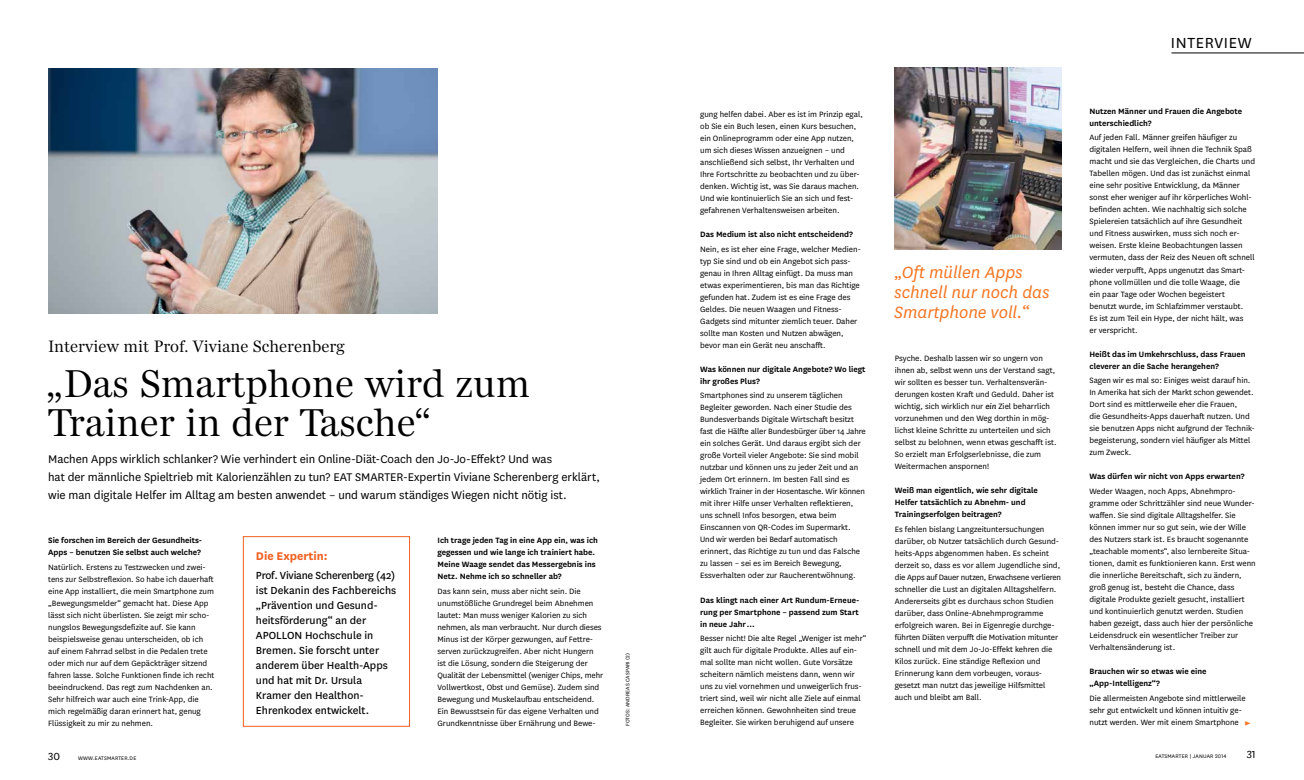
<style>
.page{position:relative;width:1304px;height:780px;background:#fff}
.page>*{position:absolute;margin:0;border:0;box-sizing:border-box;transform-origin:0 0}
.t1{font:40px/39px "Miller Daily One";color:#000}
.t2{font:italic 19px/20px "National";color:#f47521}
.t3{font:17.1px "National";letter-spacing:.04em;color:#000}
.t4{font:17px "Miller Daily One";color:#000}
.t5{font:13px/18px "National";letter-spacing:-.005em;color:#000}
.t6{font:700 13px "National";color:#f16122}
.t7{font:12px/15px "National";color:#000}
.t8{font:12px "National";color:#000}
.t9{font:9px/12px "National";color:#000}
.t10{font:600 9px/12px "National";color:#000}
.t11{font:9px "National";color:#f47521}
.t12{font:6px "National";letter-spacing:.03em;color:#000}
.t13{font:5.9px "National";letter-spacing:.02em;color:#000}
.s1{font-style:normal}
.s2{font-style:italic}
</style>
<div class="page">
<div style="left:243px;top:536px;width:167px;height:190px;border:1px solid #f16122"></div>
<hr style="left:1171px;top:53px;width:133px;height:1px;background:#000">
<img style="left:48px;top:68px;width:389px;height:245px">
<img style="left:895px;top:67px;width:166px;height:182px">
<h3 class="t4" style="left:48px;top:337px;width:298px">Interview mit Prof. Viviane Scherenberg</h3>
<h1 class="t1" style="left:48px;top:363px;width:484px">„Das Smartphone wird zum<br>Trainer in der Tasche“</h1>
<h3 class="t5" style="left:48px;top:449px;width:505px">Machen Apps wirklich schlanker? Wie verhindert ein Online-Diät-Coach den Jo-Jo-Effekt? Und was hat der männliche Spieltrieb mit Kalorienzählen zu tun? EAT SMARTER</h3>
<h3 class="t5" style="left:48px;top:467px;width:553px;text-indent:355px">-Expertin Viviane Scherenberg erklärt, wie man digitale Helfer im Alltag am besten anwendet – und warum ständiges Wiegen nicht nötig ist.</h3>
<p class="t10" style="left:48px;top:533px;width:155px">Sie forschen im Bereich der Gesundheits-<br>Apps – benutzen Sie selbst auch welche?</p>
<p class="t9" style="left:48px;top:560px;width:168px">N atürlich. Erstens zu Testzwecken und zwei&shy;tens zur Selbstreflexion. So habe ich dauerhaft eine App installiert, die mein Smartphone zum „Bewegungsmelder“ gemacht hat. Diese App lässt sich nicht überlisten. Sie zeigt mir scho&shy;nungslos Bewegungsdefizite auf. Sie kann beispielsweise genau unterscheiden, ob ich auf einem Fahrrad selbst in die Pedalen trete oder mich nur auf dem Gepäckträger sitzend fahren lasse. Solche Funktionen finde ich recht beeindruckend. Das regt zum Nachdenken an.<br>Sehr hilfreich war auch eine Trink-App, die mich regelmäßig daran erinnert hat, genug Flüssigkeit zu mir zu nehmen.</p>
<h3 class="t8" style="left:48px;top:748px;width:13px">30</h3>
<p class="t12" style="left:78px;top:754px;width:60px">www.eatsmarter.de</p>
<h3 class="t6" style="left:256px;top:546px;width:73px">Die Expertin:</h3>
<p class="t7" style="left:256px;top:567px;width:142px">Prof. Viviane Scherenberg (42) ist Dekanin des Fachbereichs „Prävention und Gesund&shy;heitsförderung“ an der<br>APOLLON Hochschule in<br>Bremen. Sie forscht unter anderem über Health-Apps und hat mit Dr. Ursula<br>Kramer den Healthon-<br>Ehrenkodex entwickelt.</p>
<p class="t10" style="left:437px;top:533px;width:162px">Ich trage jeden Tag in eine App ein, was ich gegessen und wie lange ich trainiert habe.<br>Meine Waage sendet das Messergebnis ins Netz. Nehme ich so schneller ab?</p>
<p class="t9" style="left:437px;top:584px;width:167px">Das kann sein, muss aber nicht sein. Die unumstößliche Grundregel beim Abnehmen lautet: M an muss weniger Kalorien zu sich nehmen, als man verbraucht. N ur durch dieses M inus ist der Körper gezwungen, auf Fettre&shy;serven zurückzugreifen. Aber nicht Hungern ist die Lösung, sondern die Steigerung der Qualität der Lebensmittel (weniger Chips, mehr Vollwertkost, Obst und Gemüse). Zudem sind Bewegung und M uskelaufbau entscheidend.<br>Ein Bewusstsein für das eigene Verhalten und Grundkenntnisse über Ernährung und Bewe-</p>
<p class="t13" style="left:624px;top:726px;width:75px;rotate:-90deg">FOTOS: Andreas Caspari (2)</p>
<p class="t9" style="left:700px;top:107px;width:164px">gung helfen dabei. Aber es ist im Prinzip egal, ob Sie ein Buch lesen, einen Kurs besuchen, ein Onlineprogramm oder eine App nutzen, um sich dieses Wissen anzueignen – und anschließend sich selbst, I hr Verhalten und<br>I hre Fortschritte zu beobachten und zu über&shy;denken. Wichtig ist, was Sie daraus machen.<br>Und wie kontinuierlich Sie an sich und fest&shy;gefahrenen Verhaltensweisen arbeiten.</p>
<p class="t10" style="left:700px;top:227px;width:154px">Das Medium ist also nicht entscheidend?</p>
<p class="t9" style="left:700px;top:242px;width:162px">Nein, es ist eher eine Frage, welcher Medien&shy;typ Sie sind und ob ein Angebot sich pass&shy;genau in I hren Alltag einfügt. Da muss man etwas experimentieren, bis man das Richtige gefunden hat. Zudem ist es eine Frage des Geldes. Die neuen Waagen und Fitness-Gadgets sind mitunter ziemlich teuer. Daher sollte man Kosten und N utzen abwägen, bevor man ein Gerät neu anschafft.</p>
<p class="t10" style="left:700px;top:362px;width:167px">Was können nur digitale Angebote? Wo liegt ihr großes Plus?</p>
<p class="t9" style="left:700px;top:389px;width:167px">Smartphones sind zu unserem täglichen Begleiter geworden. Nach einer Studie des Bundesverbands Digitale Wirtschaft besitzt fast die Hälfte aller Bundesbürger über 14 Jahre ein solches Gerät. Und daraus ergibt sich der große Vorteil vieler Angebote: Sie sind mobil nutzbar und können uns zu jeder Zeit und an jedem Ort erinnern. I m besten Fall sind es wirklich Trainer in der Hosentasche. Wir können mit ihrer Hilfe unser Verhalten reflektieren, uns schnell I nfos besorgen, etwa beim Einscannen von QR-Codes im Supermarkt.<br>Und wir werden bei Bedarf automatisch erinnert, das Richtige zu tun und das Falsche zu lassen – sei es im Bereich Bewegung, Essverhalten oder zur Raucherentwöhnung.</p>
<p class="t10" style="left:700px;top:593px;width:161px;text-align:justify">Das klingt nach einer Art Rundum-Erneue&shy;rung per Smartphone – passend zum Start in neue Jahr ...</p>
<p class="t9" style="left:700px;top:632px;width:168px">Besser nicht! Die alte Regel „Weniger ist mehr“ gilt auch für digitale Produkte. Alles auf ein&shy;mal sollte man nicht wollen. Gute Vorsätze scheitern nämlich meistens dann, wenn wir uns zu viel vornehmen und unweigerlich frus&shy;triert sind, weil wir nicht alle Ziele auf einmal erreichen können. Gewohnheiten sind treue Begleiter. Sie wirken beruhigend auf unsere</p>
<h2 class="t2" style="left:894px;top:261px;width:157px"><span class="s1">„</span>Oft müllen Apps schnell nur noch das<br>Smartphone voll.<span class="s1">“</span></h2>
<p class="t9" style="left:895px;top:352px;width:163px">Psyche. Deshalb lassen wir so ungern von ihnen ab, selbst wenn uns der Verstand sagt, wir sollten es besser tun. Verhaltensverän&shy;derungen kosten Kraft und Geduld. Daher ist wichtig, sich wirklich nur <span class="s2">ein</span> Ziel beharrlich vorzunehmen und den Weg dorthin in mög&shy;lichst kleine Schritte zu unterteilen und sich selbst zu belohnen, wenn etwas geschafft ist.<br>So erzielt man Erfolgserlebnisse, die zum Weitermachen anspornen!</p>
<p class="t10" style="left:895px;top:483px;width:145px">Weiß man eigentlich, wie sehr digitale<br>Helfer tatsächlich zu Abnehm- und<br>Trainingserfolgen beitragen?</p>
<p class="t9" style="left:895px;top:522px;width:168px">Es fehlen bislang Langzeituntersuchungen darüber, ob N utzer tatsächlich durch Gesund&shy;heits-Apps abgenommen haben. Es scheint derzeit so, dass es vor allem Jugendliche sind, die Apps auf Dauer nutzen, Erwachsene verlieren schneller die Lust an digitalen Alltagshelfern.<br>Andererseits gibt es durchaus schon Studien darüber, dass Online-Abnehmprogramme erfolgreich waren. Bei in Eigenregie durchge&shy;führten Diäten verpufft die M otivation mitunter schnell und mit dem Jo-Jo-Effekt kehren die Kilos zurück. Eine ständige Reflexion und Erinnerung kann dem vorbeugen, voraus&shy;gesetzt man nutzt das jeweilige Hilfsmittel auch und bleibt am Ball.</p>
<h3 class="t3" style="left:1171px;top:31px;width:82px">interview</h3>
<p class="t10" style="left:1089px;top:104px;width:154px">Nutzen Männer und Frauen die Angebote unterschiedlich?</p>
<p class="t9" style="left:1089px;top:131px;width:167px">Auf jeden Fall. M änner greifen häufiger zu digitalen Helfern, weil ihnen die Technik Spaß macht und sie das Vergleichen, die Charts und Tabellen mögen. Und das ist zunächst einmal eine sehr positive Entwicklung, da Männer sonst eher weniger auf ihr körperliches Wohl&shy;befinden achten. Wie nachhaltig sich solche Spielereien tatsächlich auf ihre Gesundheit und Fitness auswirken, muss sich noch er&shy;weisen. Erste kleine Beobachtungen lassen vermuten, dass der Reiz des Neuen oft schnell wieder verpufft, Apps ungenutzt das Smart&shy;phone vollmüllen und die tolle Waage, die<br>ein paar Tage oder Wochen begeistert<br>benutzt wurde, im Schlafzimmer verstaubt.<br>Es ist zum Teil ein Hype, der nicht hält, was<br>er verspricht.</p>
<p class="t10" style="left:1089px;top:347px;width:158px">Heißt das im Umkehrschluss, dass Frauen cleverer an die Sache herangehen?</p>
<p class="t9" style="left:1089px;top:374px;width:167px">Sagen wir es mal so: Einiges weist darauf hin.<br>I n Amerika hat sich der Markt schon gewendet.<br>Dort sind es mittlerweile eher die Frauen,<br>die Gesundheits-Apps dauerhaft nutzen. Und sie benutzen Apps nicht aufgrund der Technik&shy;begeisterung, sondern viel häufiger als M ittel zum Zweck.</p>
<p class="t10" style="left:1089px;top:470px;width:156px">Was dürfen wir nicht von Apps erwarten?</p>
<p class="t9" style="left:1089px;top:485px;width:168px">Weder Waagen, noch Apps, Abnehmpro&shy;gramme oder Schrittzähler sind neue Wunder&shy;waffen. Sie sind digitale Alltagshelfer. Sie können immer nur so gut sein, wie der Wille des N utzers stark ist. Es braucht sogenannte „teachable moments“, also lernbereite Situa&shy;tionen, damit es funktionieren kann. Erst wenn die innerliche Bereitschaft, sich zu ändern, groß genug ist, besteht die Chance, dass digitale Produkte gezielt gesucht, installiert und kontinuierlich genutzt werden. Studien haben gezeigt, dass auch hier der persönliche Leidensdruck ein wesentlicher Treiber zur Verhaltensänderung ist.</p>
<p class="t10" style="left:1089px;top:665px;width:119px">Brauchen wir so etwas wie eine „App-Intelligenz“?</p>
<p class="t9" style="left:1089px;top:692px;width:158px">Die allermeisten Angebote sind mittlerweile sehr gut entwickelt und können intuitiv ge&shy;nutzt werden. Wer mit einem Smartphone</p>
<p class="t11" style="left:1244px;top:717px;width:8px">►</p>
<p class="t12" style="left:1155px;top:752px;width:73px">eatsmarter | januar 2014</p>
<h3 class="t8" style="left:1247px;top:746px;width:11px">31</h3>
</div>
